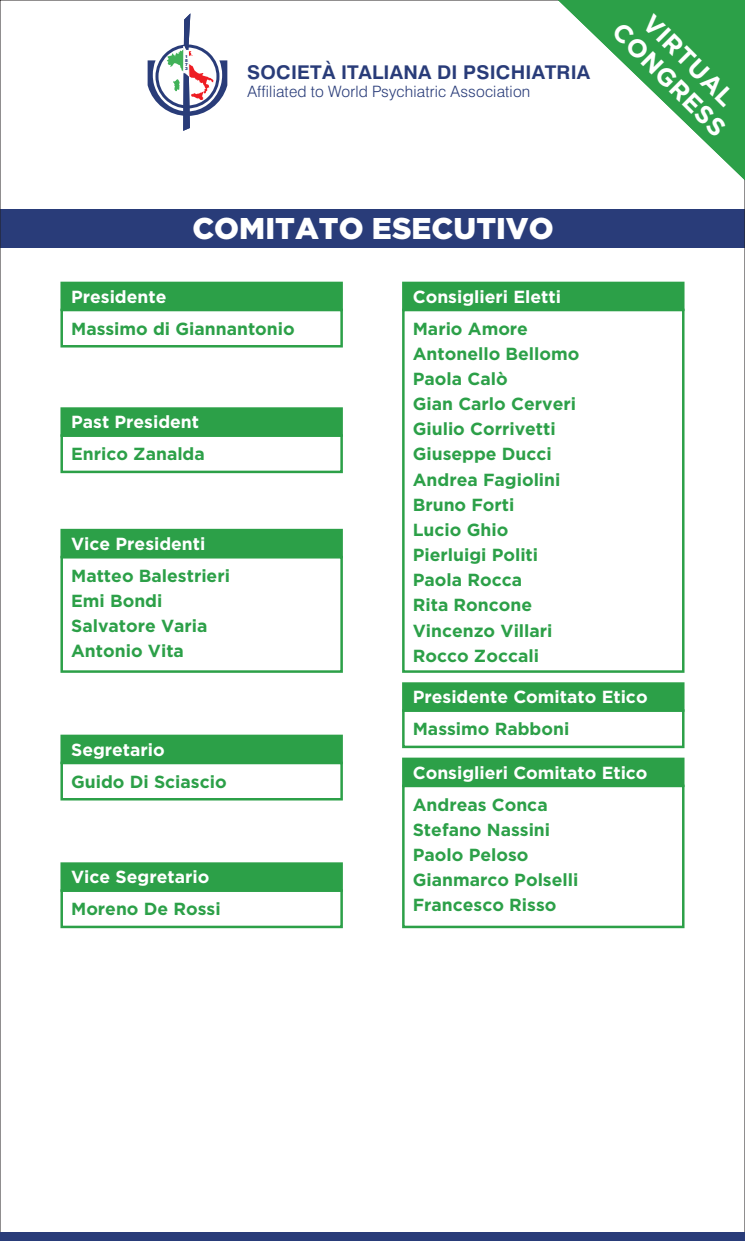
<style>
.page{position:relative;width:745px;height:1241px;background:#fff}
.page>*{position:absolute;margin:0;border:0;box-sizing:border-box;transform-origin:0 0}
.t1{font:900 30px "Gotham";color:#fff}
.t2{font:700 25.12px/27.8px "Gotham";color:#fff;text-align:center}
.t3{font:700 18.88px "Swiss 721 BT";letter-spacing:.01em;color:#293c79}
.t4{font:700 17.5px/25.1px "Gotham";color:#2ca048}
.t5{font:700 17.5px "Gotham";color:#fff}
.t6{font:300 15.62px "Swiss 721 BT";letter-spacing:.01em;color:#293c79}
.t7{font:900 4.25px/4px "Swiss 721 BT";color:#293c79;text-align:justify}
</style>
<div class="page">
<div style="left:0;top:209px;width:744px;height:38px;background:#293c79"></div>
<svg style="left:147px;top:13px;width:80px;height:118px"></svg>
<svg style="left:550px;top:0;width:194px;height:180px"></svg>
<div style="left:60px;top:407px;width:283px;height:31px;background:#2ca048"></div>
<div style="left:60px;top:434px;width:282px;height:39px;border:3px solid #2ca048"></div>
<div style="left:402px;top:682px;width:283px;height:31px;background:#2ca048"></div>
<div style="left:402px;top:709px;width:282px;height:39px;border:3px solid #2ca048"></div>
<div style="left:60px;top:734px;width:283px;height:31px;background:#2ca048"></div>
<div style="left:60px;top:761px;width:282px;height:39px;border:3px solid #2ca048"></div>
<div style="left:60px;top:281px;width:283px;height:31px;background:#2ca048"></div>
<div style="left:60px;top:308px;width:282px;height:39px;border:3px solid #2ca048"></div>
<div style="left:60px;top:862px;width:283px;height:30px;background:#2ca048"></div>
<div style="left:60px;top:889px;width:282px;height:39px;border:3px solid #2ca048"></div>
<div style="left:60px;top:528px;width:283px;height:31px;background:#2ca048"></div>
<div style="left:60px;top:555px;width:282px;height:117px;border:3px solid #2ca048"></div>
<div style="left:402px;top:281px;width:283px;height:31px;background:#2ca048"></div>
<div style="left:402px;top:308px;width:282px;height:364px;border:3px solid #2ca048"></div>
<div style="left:402px;top:757px;width:283px;height:31px;background:#2ca048"></div>
<div style="left:402px;top:784px;width:282px;height:144px;border:3px solid #2ca048"></div>
<div style="left:0;top:1231px;width:744px;height:9px;background:#293c79"></div>
<p class="t7" style="left:185px;top:55px;width:4px">1<br>8<br>7<br>3</p>
<p class="t3" style="left:247px;top:65px;width:344px">SOCIETÀ ITALIANA DI PSICHIATRIA</p>
<p class="t6" style="left:247px;top:86px;width:284px">Affiliated to World Psychiatric Association</p>
<h2 class="t2" style="left:644px;top:-1px;width:150px;rotate:45deg">VIRTUAL<br>CONGRESS</h2>
<h1 class="t1" style="left:192px;top:217px;width:362px">COMITATO ESECUTIVO</h1>
<p class="t5" style="left:71px;top:290px;width:97px">Presidente</p>
<p class="t4" style="left:71px;top:317px;width:225px">Massimo di Giannantonio</p>
<p class="t5" style="left:71px;top:415px;width:129px">Past President</p>
<p class="t4" style="left:71px;top:442px;width:135px">Enrico Zanalda</p>
<p class="t5" style="left:71px;top:537px;width:136px">Vice Presidenti</p>
<p class="t4" style="left:71px;top:564px;width:160px">Matteo Balestrieri<br>Emi Bondi<br>Salvatore Varia<br>Antonio Vita</p>
<p class="t5" style="left:412px;top:290px;width:150px">Consiglieri Eletti</p>
<p class="t4" style="left:412px;top:317px;width:168px">Mario Amore<br>Antonello Bellomo<br>Paola Calò<br>Gian Carlo Cerveri<br>Giulio Corrivetti<br>Giuseppe Ducci<br>Andrea Fagiolini<br>Bruno Forti<br>Lucio Ghio<br>Pierluigi Politi<br>Paola Rocca<br>Rita Roncone<br>Vincenzo Villari<br>Rocco Zoccali</p>
<p class="t5" style="left:71px;top:742px;width:95px">Segretario</p>
<p class="t4" style="left:71px;top:770px;width:157px">Guido Di Sciascio</p>
<p class="t5" style="left:71px;top:870px;width:140px">Vice Segretario</p>
<p class="t4" style="left:71px;top:897px;width:151px">Moreno De Rossi</p>
<p class="t5" style="left:412px;top:690px;width:236px">Presidente Comitato Etico</p>
<p class="t4" style="left:412px;top:717px;width:158px">Massimo Rabboni</p>
<p class="t5" style="left:412px;top:765px;width:236px">Consiglieri Comitato Etico</p>
<p class="t4" style="left:412px;top:793px;width:167px">Andreas Conca<br>Stefano Nassini<br>Paolo Peloso<br>Gianmarco Polselli<br>Francesco Risso</p>
</div>
